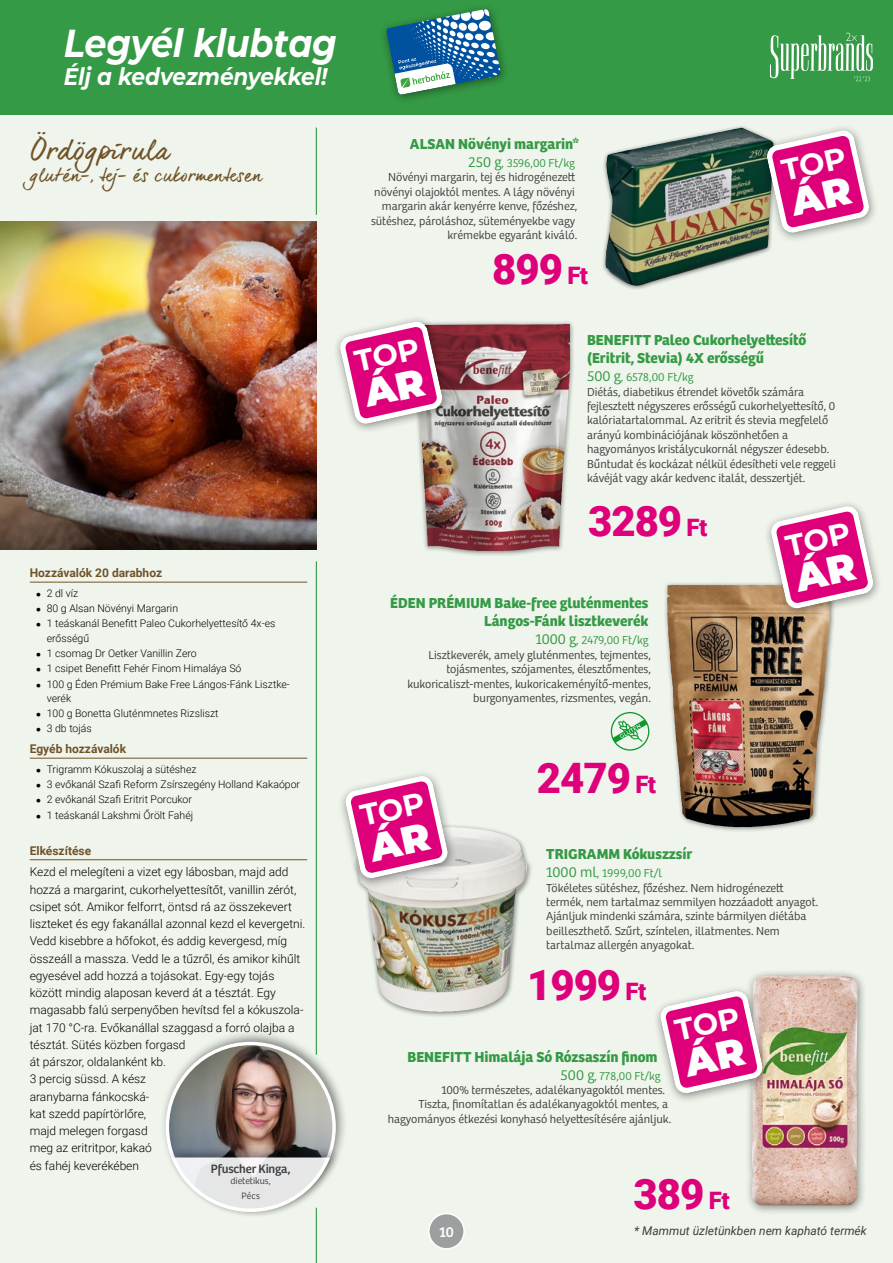
<style>
.page{position:relative;width:893px;height:1263px;background:#eff5ec}
.page>*{position:absolute;margin:0;border:0;box-sizing:border-box;transform-origin:0 0}
.t1{font:900 42px "Roboto";letter-spacing:-.025em;color:#de007a}
.t2{font:italic 700 39px "Montserrat";letter-spacing:-.01em;color:#fff;scale:.9 1}
.t3{font:27px "dear Joe 6";color:#705227}
.t4{font:italic 700 24px "Montserrat";letter-spacing:-.005em;color:#fff;scale:.9 1}
.t5{font:18px "dear Joe 6";color:#705227}
.t6{font:700 15px/18px "Bree";color:#359a45}
.t7{font:15px "Bree";color:#fff}
.t8{font:12.6px "Bree";letter-spacing:-.01em;color:#3e3d40}
.t9{font:300 12px/14.4px "Bree";color:#3e3d40}
.t10{font:300 12px/17.2px "Roboto";color:#000}
.t11{font:700 12px "Roboto";color:#705227}
.t12{font:italic 12px "Roboto";color:#3e3d40}
.t13{font:300 12px "Bree";color:#359a45}
.t14{font:300 10.5px/15.3px "Roboto";color:#000}
.t15{font:300 9.6px/15px "Bree";color:#3e3d40;text-align:center}
.s1{font-size:15px;color:#359a45}
.s2{color:#359a45}
.s3{font-size:24px}
.s4{font-size:15px}
</style>
<div class="page">
<div style="left:663px;top:581px;width:173px;height:252px;background:#000;opacity:.45"></div>
<img style="left:667px;top:585px;width:158px;height:242px">
<div style="left:352px;top:823px;width:180px;height:194px;background:#000;opacity:.45"></div>
<img style="left:357px;top:889px;width:74px;height:90px">
<div style="left:744px;top:968px;width:122px;height:247px;background:#000;opacity:.45"></div>
<img style="left:750px;top:975px;width:108px;height:230px">
<div style="left:410px;top:320px;width:165px;height:237px;background:#000;opacity:.45"></div>
<img style="left:414px;top:324px;width:154px;height:227px">
<div style="left:602px;top:125px;width:176px;height:165px;background:#000;opacity:.45"></div>
<img style="left:605px;top:128px;width:135px;height:158px">
<div style="left:652px;top:984px;width:120px;height:120px;background:#000;opacity:.45"></div>
<svg style="left:611px;top:712px;width:38px;height:39px"></svg>
<div style="left:763px;top:499px;width:120px;height:120px;background:#000;opacity:.45"></div>
<div style="left:337px;top:769px;width:120px;height:120px;background:#000;opacity:.45"></div>
<div style="left:332px;top:315px;width:120px;height:120px;background:#000;opacity:.45"></div>
<div style="left:759px;top:124px;width:120px;height:120px;background:#000;opacity:.45"></div>
<hr style="left:30px;top:859px;width:277px;height:1px;background:#705227">
<hr style="left:30px;top:582px;width:277px;height:1px;background:#705227">
<hr style="left:30px;top:758px;width:277px;height:1px;background:#705227">
<hr style="left:316px;top:561px;width:1px;height:493px;background:#359a45">
<hr style="left:316px;top:128px;width:1px;height:87px;background:#359a45">
<hr style="left:316px;top:1208px;width:1px;height:55px;background:#359a45">
<img style="left:0;top:221px;width:317px;height:328px">
<div style="left:160px;top:1030px;width:188px;height:188px;background:#000;opacity:.45"></div>
<img style="left:167px;top:1043px;width:167px;height:167px;border-radius:83px">
<div style="left:167px;top:1145px;width:175px;height:73px;background:#000;opacity:.45"></div>
<svg style="left:169px;top:1155px;width:164px;height:59px"></svg>
<div style="left:429px;top:1213px;width:35px;height:36px;background:#9c9e9f;border-radius:50%"></div>
<div style="left:428px;top:1213px;width:37px;height:36px;border:2px solid #fff;border-radius:50%"></div>
<div style="left:0;top:0;width:893px;height:115px;background:#359a45"></div>
<svg style="left:770px;top:33px;width:103px;height:48px"></svg>
<div style="left:379px;top:3px;width:131px;height:102px;background:#000;opacity:.45"></div>
<svg style="left:386px;top:9px;width:115px;height:86px"></svg>
<svg style="left:662px;top:990px;width:102px;height:104px;background:#e05fa3"></svg>
<svg style="left:773px;top:505px;width:102px;height:105px;background:#e060a2"></svg>
<svg style="left:347px;top:775px;width:102px;height:104px;background:#e161a6"></svg>
<svg style="left:342px;top:320px;width:102px;height:105px;background:#d9569b"></svg>
<svg style="left:769px;top:129px;width:101px;height:105px;background:#df60a5"></svg>
<h2 class="t2" style="left:64px;top:17px;width:305px">Legyél klubtag</h2>
<h3 class="t4" style="left:64px;top:61px;width:294px">Élj a kedvezményekkel!</h3>
<h3 class="t3" style="left:30px;top:134px;width:141px">Ördögpirula</h3>
<h3 class="t5" style="left:30px;top:164px;width:234px">glutén-, tej- és cukormentesen</h3>
<p class="t11" style="left:30px;top:564px;width:134px">Hozzávalók 20 darabhoz</p>
<p class="t14" style="left:47px;top:585px;width:230px">2 dl víz<br>80 g Alsan Növényi Margarin<br>1 teáskanál Benefitt Paleo Cukorhelyettesítő 4x-es</p>
<p class="t14" style="left:47px;top:630px;width:245px">erősségű<br>1 csomag Dr Oetker Vanillin Zero<br>1 csipet Benefitt Fehér Finom Himaláya Só<br>100 g Éden Prémium Bake Free Lángos-Fánk Lisztke-</p>
<p class="t14" style="left:47px;top:690px;width:173px">verék<br>100 g Bonetta Gluténmnetes Rizsliszt<br>3 db tojás</p>
<p class="t11" style="left:30px;top:740px;width:98px">Egyéb hozzávalók</p>
<p class="t14" style="left:47px;top:761px;width:255px">Trigramm Kókuszolaj a sütéshez<br>3 evőkanál Szafi Reform Zsírszegény Holland Kakaópor 2 evőkanál Szafi Eritrit Porcukor<br>1 teáskanál Lakshmi Őrölt Fahéj</p>
<p class="t11" style="left:30px;top:842px;width:63px">Elkészítése</p>
<p class="t10" style="left:30px;top:863px;width:277px">Kezd el melegíteni a vizet egy lábosban, majd add hozzá a margarint, cukorhelyettesítőt, vanillin zérót, csipet sót. Amikor felforrt, öntsd rá az összekevert liszteket és egy fakanállal azonnal kezd el kevergetni.<br>Vedd kisebbre a hőfokot, és addig kevergesd, míg összeáll a massza. Vedd le a tűzről, és amikor kihűlt egyesével add hozzá a tojásokat. Egy-egy tojás között mindig alaposan keverd át a tésztát. Egy magasabb falú serpenyőben hevítsd fel a kókuszola&shy;jat 170 °C-ra. Evőkanállal szaggasd a forró olajba a tésztát. Sütés közben forgasd<br>át párszor, oldalanként kb.<br>3 percig süssd. A kész<br>aranybarna fánkocská-<br>kat szedd papírtörlőre,<br>majd melegen forgasd<br>meg az eritritpor, kakaó<br>és fahéj keverékében</p>
<p class="t8" style="left:211px;top:1161px;width:81px">Pfuscher Kinga,</p>
<p class="t15" style="left:231px;top:1174px;width:42px">dietetikus,<br>Pécs</p>
<p class="t6" style="left:410px;top:135px;width:171px">ALSAN Növényi margarin*</p>
<p class="t9" style="left:371px;top:156px;width:208px;text-align:right"><span class="s1">250 g</span><span class="s2">, 3596,00 Ft/kg<br></span>Növényi margarin, tej és hidrogénezett növényi olajoktól mentes. A lágy növényi margarin akár kenyérre kenve, főzéshez, sütéshez, pároláshoz, süteményekbe vagy krémekbe egyaránt kiváló.</p>
<h1 class="t1" style="left:492px;top:240px;width:97px">899 <span class="s3">Ft</span></h1>
<p class="t6" style="left:587px;top:331px;width:221px">BENEFITT Paleo Cukorhelyettesítő (Eritrit, Stevia) 4X erősségű</p>
<p class="t9" style="left:587px;top:370px;width:250px"><span class="s1">500 g</span><span class="s2">, 6578,00 Ft/kg<br></span>Diétás, diabetikus étrendet követők számára fejlesztett négyszeres erősségű cukorhelyettesítő, 0 kalóriatartalommal. Az eritrit és stevia megfelelő arányú kombinációjának köszönhetően a hagyományos kristálycukornál négyszer édesebb.<br>Bűntudat és kockázat nélkül édesítheti vele reggeli kávéját vagy akár kedvenc italát, desszertjét.</p>
<h1 class="t1" style="left:588px;top:492px;width:121px">3289 <span class="s3">Ft</span></h1>
<p class="t6" style="left:390px;top:594px;width:260px;text-align:right">ÉDEN PRÉMIUM Bake-free gluténmentes<br>Lángos-Fánk lisztkeverék</p>
<p class="t9" style="left:407px;top:633px;width:245px;text-align:right"><span class="s1">1000 g</span><span class="s2">, 2479,00 Ft/kg<br></span>Lisztkeverék, amely gluténmentes, tejmentes, tojásmentes, szójamentes, élesztőmentes, kukoricaliszt-mentes, kukoricakeményítő-mentes, burgonyamentes, rizsmentes, vegán.</p>
<h1 class="t1" style="left:537px;top:748px;width:121px">2479 <span class="s3">Ft</span></h1>
<p class="t6" style="left:546px;top:845px;width:148px">TRIGRAMM Kókuszzsír</p>
<p class="t9" style="left:546px;top:866px;width:273px"><span class="s1">1000 ml</span><span class="s2">, 1999,00 Ft/l<br></span>Tökéletes sütéshez, főzéshez. Nem hidrogénezett termék, nem tartalmaz semmilyen hozzáadott anyagot.<br>Ajánljuk mindenki számára, szinte bármilyen diétába beilleszthető. Szűrt, színtelen, illatmentes. Nem tartalmaz allergén anyagokat.</p>
<h1 class="t1" style="left:527px;top:955px;width:121px">1999 <span class="s3">Ft</span></h1>
<p class="t6" style="left:407px;top:1048px;width:252px">BENEFITT Himalája Só Rózsaszín finom</p>
<p class="t13" style="left:561px;top:1069px;width:102px"><span class="s4">500 g</span>, 778,00 Ft/kg</p>
<p class="t9" style="left:441px;top:1083px;width:225px">100% természetes, adalékanyagoktól mentes.</p>
<p class="t9" style="left:418px;top:1097px;width:251px">Tiszta, finomítatlan és adalékanyagoktól mentes, a</p>
<p class="t9" style="left:388px;top:1112px;width:285px">hagyományos étkezési konyhasó helyettesítésére ajánljuk.</p>
<p class="t7" style="left:439px;top:1223px;width:16px">10</p>
<h1 class="t1" style="left:634px;top:1164px;width:97px">389 <span class="s3">Ft</span></h1>
<p class="t12" style="left:634px;top:1222px;width:234px">* Mammut üzletünkben nem kapható termék</p>
</div>
